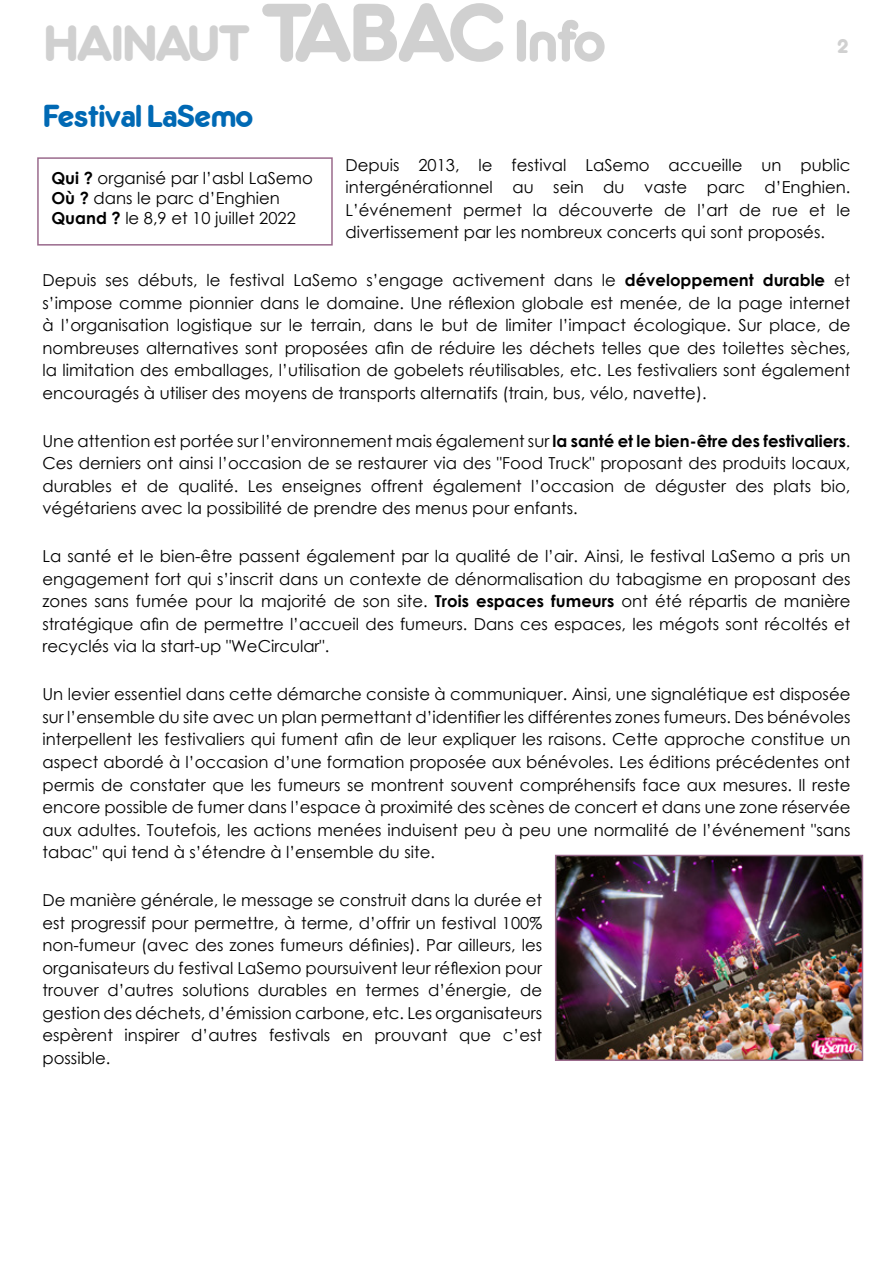
<style>
.page{position:relative;width:893px;height:1263px;background:#fff}
.page>*{position:absolute;margin:0;border:0;box-sizing:border-box;transform-origin:0 0}
.t1{font:45.6px "Allgemeine";color:#d0d0d0}
.t2{font:28.5px "Allgemeine";color:#0069b4}
.t3{font:18px "Allgemeine";color:#d0d0d0}
.t4{font:16.5px/22.5px "Century Gothic";color:#000;text-align:justify}
.s1{font-size:73.65px}
.s2{font-size:52.65px}
.s3{font-weight:700}
</style>
<div class="page">
<img style="left:558px;top:858px;width:302px;height:200px">
<div style="left:555px;top:855px;width:308px;height:206px;border:2px solid #9a6a8c"></div>
<div style="left:37px;top:157px;width:296px;height:89px;border:2px solid #9a6a8c"></div>
<h1 class="t1" style="left:43px;top:10px;width:562px">HAINAUT <span class="s1">TABAC</span> <span class="s2">Info</span></h1>
<h1 class="t2" style="left:43px;top:95px;width:211px">Festival LaSemo</h1>
<p class="t3" style="left:834px;top:32px;width:16px">2</p>
<p class="t4" style="left:345px;top:153px;width:506px">Depuis 2013, le festival LaSemo accueille un public</p>
<p class="t4" style="left:51px;top:166px;width:263px"><span class="s3">Qui ?</span> organisé par l’asbl LaSemo</p>
<p class="t4" style="left:345px;top:176px;width:506px">intergénérationnel au sein du vaste parc d’Enghien.</p>
<p class="t4" style="left:51px;top:186px;width:230px"><span class="s3">Où ?</span> dans le parc d’Enghien</p>
<p class="t4" style="left:345px;top:198px;width:506px">L’événement permet la découverte de l’art de rue et le</p>
<p class="t4" style="left:51px;top:206px;width:246px"><span class="s3">Quand ?</span> le 8,9 et 10 juillet 2022</p>
<p class="t4" style="left:345px;top:221px;width:481px">divertissement par les nombreux concerts qui sont proposés.</p>
<p class="t4" style="left:43px;top:269px;width:809px">Depuis ses débuts, le festival LaSemo s’engage activement dans le <span class="s3">développement durable</span> et s’impose comme pionnier dans le domaine. Une réflexion globale est menée, de la page internet à l’organisation logistique sur le terrain, dans le but de limiter l’impact écologique. Sur place, de nombreuses alternatives sont proposées afin de réduire les déchets telles que des toilettes sèches, la limitation des emballages, l’utilisation de gobelets réutilisables, etc. Les festivaliers sont également encouragés à utiliser des moyens de transports alternatifs (train, bus, vélo, navette).</p>
<p class="t4" style="left:43px;top:429px;width:809px">Une attention est portée sur l’environnement mais également sur <span class="s3">la santé et le bien-être des festivaliers</span>.<br>Ces derniers ont ainsi l’occasion de se restaurer via des "Food Truck" proposant des produits locaux, durables et de qualité. Les enseignes offrent également l’occasion de déguster des plats bio, végétariens avec la possibilité de prendre des menus pour enfants.</p>
<p class="t4" style="left:43px;top:545px;width:809px">La santé et le bien-être passent également par la qualité de l’air. Ainsi, le festival LaSemo a pris un engagement fort qui s’inscrit dans un contexte de dénormalisation du tabagisme en proposant des zones sans fumée pour la majorité de son site. <span class="s3">Trois espaces fumeurs</span> ont été répartis de manière stratégique afin de permettre l’accueil des fumeurs. Dans ces espaces, les mégots sont récoltés et recyclés via la start-up "WeCircular".</p>
<p class="t4" style="left:43px;top:683px;width:809px">Un levier essentiel dans cette démarche consiste à communiquer. Ainsi, une signalétique est disposée sur l’ensemble du site avec un plan permettant d’identifier les différentes zones fumeurs. Des bénévoles interpellent les festivaliers qui fument afin de leur expliquer les raisons. Cette approche constitue un aspect abordé à l’occasion d’une formation proposée aux bénévoles. Les éditions précédentes ont permis de constater que les fumeurs se montrent souvent compréhensifs face aux mesures. Il reste encore possible de fumer dans l’espace à proximité des scènes de concert et dans une zone réservée aux adultes. Toutefois, les actions menées induisent peu à peu une normalité de l’événement "sans tabac" qui tend à s’étendre à l’ensemble du site.</p>
<p class="t4" style="left:43px;top:888px;width:501px">De manière générale, le message se construit dans la durée et est progressif pour permettre, à terme, d’offrir un festival 100% non-fumeur (avec des zones fumeurs définies). Par ailleurs, les organisateurs du festival LaSemo poursuivent leur réflexion pour trouver d’autres solutions durables en termes d’énergie, de gestion des déchets, d’émission carbone, etc. Les organisateurs espèrent inspirer d’autres festivals en prouvant que c’est possible.</p>
</div>
